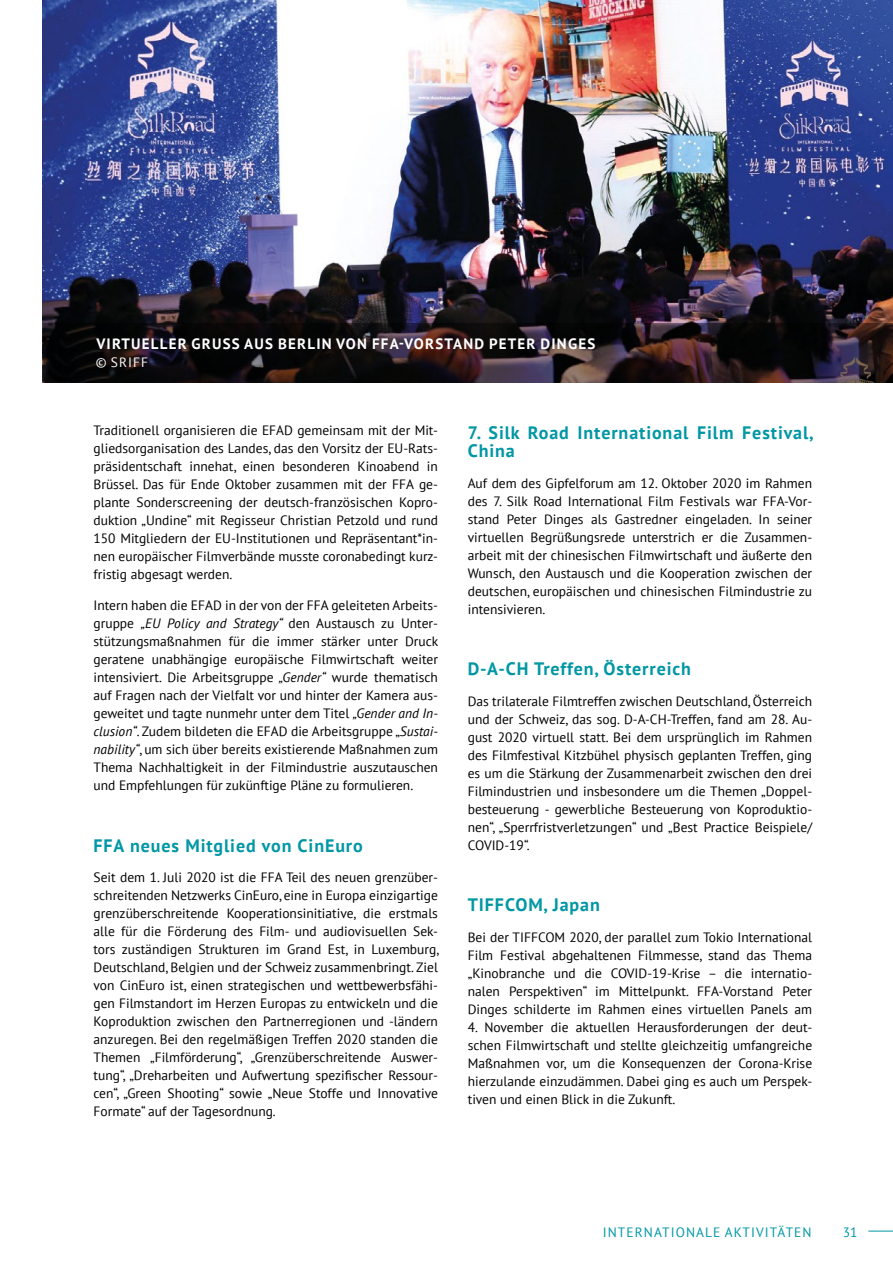
<style>
.page{position:relative;width:893px;height:1263px;background:#fff}
.page>*{position:absolute;margin:0;border:0;box-sizing:border-box;transform-origin:0 0}
.t1{font:700 18px/18px "PT Sans";letter-spacing:.05em;color:#0097a4}
.t2{font:700 15px "PT Sans";letter-spacing:.08em;color:#fff}
.Fließtext{font:13.5px/18px "PT Sans";color:#000;text-align:justify}
.Fließtext-2{font:13.5px "PT Sans";letter-spacing:.08em;color:#0097a4}
.t3{font:13.5px "PT Sans";letter-spacing:.08em;color:#fff}
.s1{font-style:italic}
</style>
<div class="page">
<svg style="left:868px;top:1231px;width:25px;height:1px"></svg>
<img style="left:43px;top:0;width:850px;height:383px">
<svg style="left:44px;top:323px;width:849px;height:60px;background:#1e1519"></svg>
<p class="t2" style="left:96px;top:334px;width:500px">VIRTUELLER GRUSS AUS BERLIN VON FFA-VORSTAND PETER DINGES</p>
<p class="t3" style="left:96px;top:354px;width:54px">© SRIFF</p>
<p class="Fließtext" style="left:94px;top:421px;width:346px">Traditionell organisieren die EFAD gemeinsam mit der Mit&shy;gliedsorganisation des Landes, das den Vorsitz der EU-Rats&shy;präsidentschaft innehat, einen besonderen Kinoabend in Brüssel. Das für Ende Oktober zusammen mit der FFA ge&shy;plante Sonderscreening der deutsch-französischen Kopro&shy;duktion „Undine“ mit Regisseur Christian Petzold und rund 150 Mitgliedern der EU-Institutionen und Repräsentant*in&shy;nen europäischer Filmverbände musste coronabedingt kurz&shy;fristig abgesagt werden.</p>
<p class="Fließtext" style="left:94px;top:596px;width:346px">Intern haben die EFAD in der von der FFA geleiteten Arbeits&shy;gruppe <span class="s1">„EU Policy and Strategy“</span> den Austausch zu Unter&shy;stützungsmaßnahmen für die immer stärker unter Druck geratene unabhängige europäische Filmwirtschaft weiter intensiviert. Die Arbeitsgruppe <span class="s1">„Gender“</span> wurde thematisch auf Fragen nach der Vielfalt vor und hinter der Kamera aus&shy;geweitet und tagte nunmehr unter dem Titel <span class="s1">„Gender and In&shy;clusion“</span>. Zudem bildeten die EFAD die Arbeitsgruppe „<span class="s1">Sustai&shy;nability“</span>, um sich über bereits existierende Maßnahmen zum Thema Nachhaltigkeit in der Filmindustrie auszutauschen und Empfehlungen für zukünftige Pläne zu formulieren.</p>
<h2 class="t1" style="left:94px;top:836px;width:271px">FFA neues Mitglied von CinEuro</h2>
<p class="Fließtext" style="left:94px;top:868px;width:347px">Seit dem 1. Juli 2020 ist die FFA Teil des neuen grenzüber&shy;schreitenden Netzwerks CinEuro, eine in Europa einzigartige grenzüberschreitende Kooperationsinitiative, die erstmals alle für die Förderung des Film- und audiovisuellen Sek&shy;tors zuständigen Strukturen im Grand Est, in Luxemburg, Deutschland, Belgien und der Schweiz zusammenbringt. Ziel von CinEuro ist, einen strategischen und wettbewerbsfähi&shy;gen Filmstandort im Herzen Europas zu entwickeln und die Koproduktion zwischen den Partnerregionen und -ländern anzuregen. Bei den regelmäßigen Treffen 2020 standen die Themen „Filmförderung“, „Grenzüberschreitende Auswer&shy;tung“, „Dreharbeiten und Aufwertung spezifischer Ressour&shy;cen“, „Green Shooting“ sowie „Neue Stoffe und Innovative Formate“ auf der Tagesordnung.</p>
<h2 class="t1" style="left:468px;top:423px;width:347px">7. Silk Road International Film Festival,<br>China</h2>
<p class="Fließtext" style="left:468px;top:473px;width:346px">Auf dem des Gipfelforum am 12. Oktober 2020 im Rahmen des 7. Silk Road International Film Festivals war FFA-Vor&shy;stand Peter Dinges als Gastredner eingeladen. In seiner virtuellen Begrüßungsrede unterstrich er die Zusammen&shy;arbeit mit der chinesischen Filmwirtschaft und äußerte den Wunsch, den Austausch und die Kooperation zwischen der deutschen, europäischen und chinesischen Filmindustrie zu intensivieren.</p>
<h2 class="t1" style="left:468px;top:659px;width:225px">D-A-CH Treffen, Österreich</h2>
<p class="Fließtext" style="left:468px;top:692px;width:346px">Das trilaterale Filmtreffen zwischen Deutschland, Österreich und der Schweiz, das sog. D-A-CH-Treffen, fand am 28. Au&shy;gust 2020 virtuell statt. Bei dem ursprünglich im Rahmen des Filmfestival Kitzbühel physisch geplanten Treffen, ging es um die Stärkung der Zusammenarbeit zwischen den drei Filmindustrien und insbesondere um die Themen „Doppel&shy;besteuerung - gewerbliche Besteuerung von Koproduktio&shy;nen“, „Sperrfristverletzungen“ und „Best Practice Beispiele/ COVID-19“.</p>
<h2 class="t1" style="left:468px;top:896px;width:134px">TIFFCOM, Japan</h2>
<p class="Fließtext" style="left:468px;top:928px;width:346px">Bei der TIFFCOM 2020, der parallel zum Tokio International Film Festival abgehaltenen Filmmesse, stand das Thema „Kinobranche und die COVID-19-Krise – die internatio&shy;nalen Perspektiven“ im Mittelpunkt. FFA-Vorstand Peter Dinges schilderte im Rahmen eines virtuellen Panels am</p>
<p class="Fließtext" style="left:468px;top:1018px;width:346px">4. November die aktuellen Herausforderungen der deut&shy;schen Filmwirtschaft und stellte gleichzeitig umfangreiche Maßnahmen vor, um die Konsequenzen der Corona-Krise hierzulande einzudämmen. Dabei ging es auch um Perspek&shy;tiven und einen Blick in die Zukunft.</p>
<p class="Fließtext-2" style="left:603px;top:1223px;width:210px">INTERNATIONALE AKTIVITÄTEN</p>
<p class="Fließtext-2" style="left:843px;top:1223px;width:16px">31</p>
</div>
